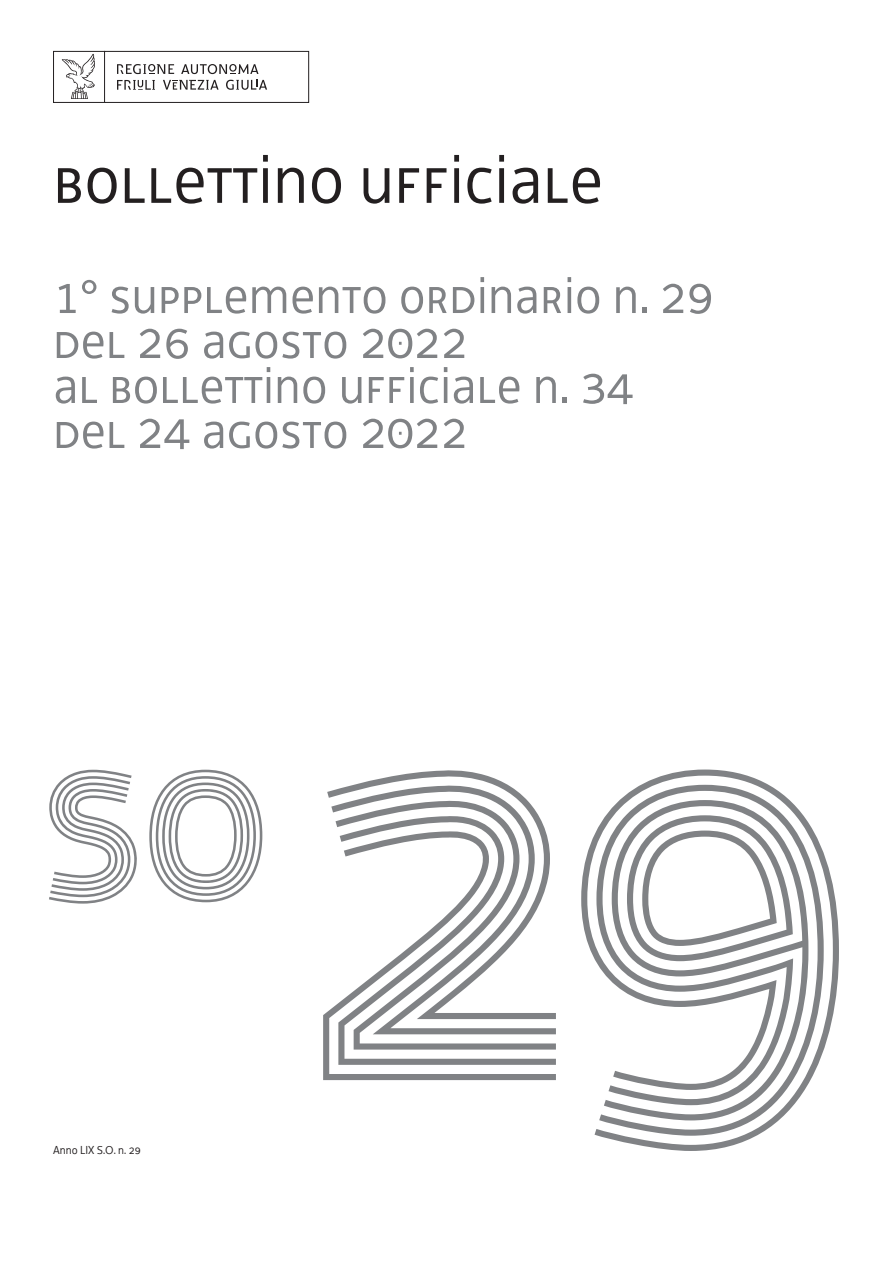
<style>
.page{position:relative;width:893px;height:1263px;background:#fff}
.page>*{position:absolute;margin:0;border:0;box-sizing:border-box;transform-origin:0 0}
.t1{font:72px "Decima UNI";color:#231f20}
.t2{font:54px/45px "Decima UNI";color:#808285}
.t3{font:12px "Decima WE";color:#231f20}
</style>
<div class="page">
<div style="left:53px;top:51px;width:52px;height:52px;border:1px solid #231f20"></div>
<div style="left:104px;top:51px;width:205px;height:52px;border:1px solid #231f20"></div>
<svg style="left:62px;top:54px;width:33px;height:45px"></svg>
<svg style="left:181px;top:64px;width:77px;height:10px"></svg>
<svg style="left:117px;top:64px;width:57px;height:10px"></svg>
<svg style="left:226px;top:80px;width:41px;height:10px"></svg>
<svg style="left:117px;top:80px;width:38px;height:10px"></svg>
<svg style="left:163px;top:80px;width:56px;height:10px"></svg>
<svg style="left:49px;top:770px;width:88px;height:134px"></svg>
<svg style="left:149px;top:769px;width:114px;height:134px"></svg>
<svg style="left:327px;top:770px;width:179px;height:28px"></svg>
<svg style="left:331px;top:784px;width:195px;height:39px"></svg>
<svg style="left:336px;top:799px;width:202px;height:28px"></svg>
<svg style="left:338px;top:815px;width:207px;height:15px"></svg>
<svg style="left:323px;top:830px;width:233px;height:250px"></svg>
<svg style="left:581px;top:769px;width:258px;height:382px"></svg>
<svg style="left:604px;top:800px;width:204px;height:320px"></svg>
<h1 class="t1" style="left:53px;top:137px;width:552px">BOLLETTINO UFFICIALE</h1>
<p class="t2" style="left:53px;top:273px;width:662px">1° sUPPLEmenTO ORDINARIO n. 29<br>DEL 26 agosto 2022<br>AL BOLLETTINO UFFICIALE N. 34<br>DEL 24 agosto 2022</p>
<p class="t3" style="left:53px;top:1142px;width:89px">Anno LIX S.O. n. 29</p>
</div>
